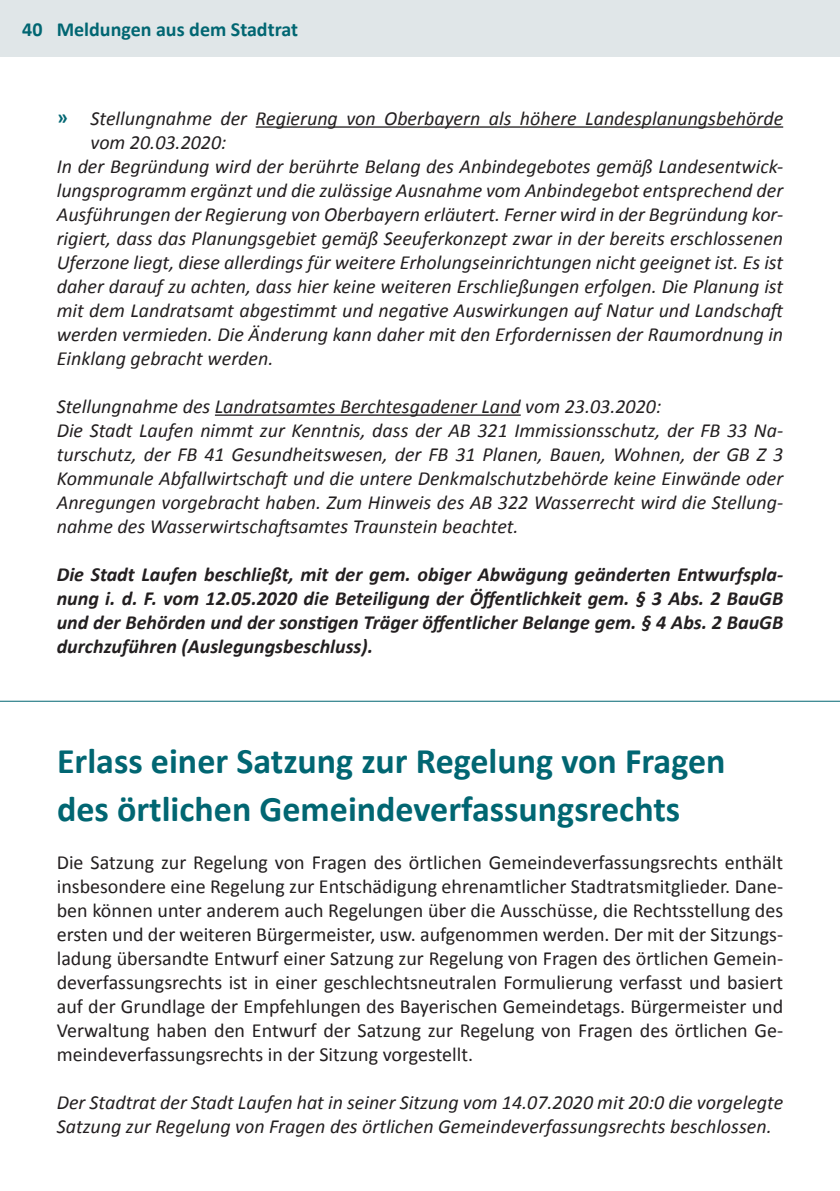
<style>
.page{position:relative;width:840px;height:1191px;background:#fff}
.page>*{position:absolute;margin:0;border:0;box-sizing:border-box;transform-origin:0 0}
.t1{font:700 36px/48px "Calibri";color:#016672}
.t2{font:italic 20px/24px "Calibri";color:#231f20}
.t3{font:20px/24px "Calibri";color:#231f20;text-align:justify}
.t4{font:italic 700 20px/24px "Calibri";color:#231f20;text-align:justify}
.t5{font:700 20px "Calibri";color:#016672}
</style>
<div class="page">
<hr style="left:0;top:701px;width:839px;height:1px;background:#016672">
<hr style="left:255px;top:126px;width:527px;height:2px;background:#231f20">
<hr style="left:215px;top:414px;width:305px;height:2px;background:#231f20">
<div style="left:0;top:0;width:839px;height:57px;background:#e0e6e8"></div>
<p class="t5" style="left:22px;top:16px;width:277px">40 Meldungen aus dem Stadtrat</p>
<p class="t2" style="left:90px;top:105px;width:693px">Stellungnahme der Regierung von Oberbayern als höhere Landesplanungsbehörde</p>
<p class="t2" style="left:90px;top:129px;width:137px">vom 20.03.2020:</p>
<p class="t2" style="left:57px;top:153px;width:727px">In der Begründung wird der berührte Belang des Anbindegebotes gemäß Landesentwick-</p>
<p class="t2" style="left:57px;top:177px;width:727px">lungsprogramm ergänzt und die zulässige Ausnahme vom Anbindegebot entsprechend der</p>
<p class="t2" style="left:57px;top:201px;width:727px">Ausführungen der Regierung von Oberbayern erläutert. Ferner wird in der Begründung kor-</p>
<p class="t2" style="left:57px;top:225px;width:727px">rigiert, dass das Planungsgebiet gemäß Seeuferkonzept zwar in der bereits erschlossenen</p>
<p class="t2" style="left:57px;top:249px;width:727px">Uferzone liegt, diese allerdings für weitere Erholungseinrichtungen nicht geeignet ist. Es ist</p>
<p class="t2" style="left:57px;top:273px;width:727px">daher darauf zu achten, dass hier keine weiteren Erschließungen erfolgen. Die Planung ist</p>
<p class="t2" style="left:57px;top:297px;width:729px">mit dem Landratsamt abgestimmt und negative Auswirkungen auf Natur und Landschaft</p>
<p class="t2" style="left:57px;top:321px;width:727px">werden vermieden. Die Änderung kann daher mit den Erfordernissen der Raumordnung in</p>
<p class="t2" style="left:57px;top:345px;width:218px">Einklang gebracht werden.</p>
<p class="t2" style="left:57px;top:393px;width:727px">Stellungnahme des Landratsamtes Berchtesgadener Land vom 23.03.2020:<br>Die Stadt Laufen nimmt zur Kenntnis, dass der AB 321 Immissionsschutz, der FB 33 Na&shy;turschutz, der FB 41 Gesundheitswesen, der FB 31 Planen, Bauen, Wohnen, der GB Z 3<br>Kommunale Abfallwirtschaft und die untere Denkmalschutzbehörde keine Einwände oder Anregungen vorgebracht haben. Zum Hinweis des AB 322 Wasserrecht wird die Stellung&shy;nahme des Wasserwirtschaftsamtes Traunstein beachtet.</p>
<p class="t4" style="left:57px;top:562px;width:727px">Die Stadt Laufen beschließt, mit der gem. obiger Abwägung geänderten Entwurfspla&shy;nung i. d. F. vom 12.05.2020 die Beteiligung der Öffentlichkeit gem. § 3 Abs. 2 BauGB und der Behörden und der sonstigen Träger öffentlicher Belange gem. § 4 Abs. 2 BauGB durchzuführen (Auslegungsbeschluss).</p>
<p class="t5" style="left:57px;top:105px;width:12px">»</p>
<h1 class="t1" style="left:57px;top:737px;width:669px">Erlass einer Satzung zur Regelung von Fragen des örtlichen Gemeindeverfassungsrechts</h1>
<p class="t3" style="left:57px;top:850px;width:727px">Die Satzung zur Regelung von Fragen des örtlichen Gemeindeverfassungsrechts enthält insbesondere eine Regelung zur Entschädigung ehrenamtlicher Stadtratsmitglieder. Dane&shy;ben können unter anderem auch Regelungen über die Ausschüsse, die Rechtsstellung des ersten und der weiteren Bürgermeister, usw. aufgenommen werden. Der mit der Sitzungs&shy;ladung übersandte Entwurf einer Satzung zur Regelung von Fragen des örtlichen Gemein&shy;deverfassungsrechts ist in einer geschlechtsneutralen Formulierung verfasst und basiert auf der Grundlage der Empfehlungen des Bayerischen Gemeindetags. Bürgermeister und Verwaltung haben den Entwurf der Satzung zur Regelung von Fragen des örtlichen Ge&shy;meindeverfassungsrechts in der Sitzung vorgestellt.</p>
<p class="t2" style="left:57px;top:1089px;width:727px">Der Stadtrat der Stadt Laufen hat in seiner Sitzung vom 14.07.2020 mit 20:0 die vorgelegte<br>Satzung zur Regelung von Fragen des örtlichen Gemeindeverfassungsrechts beschlossen.</p>
</div>
